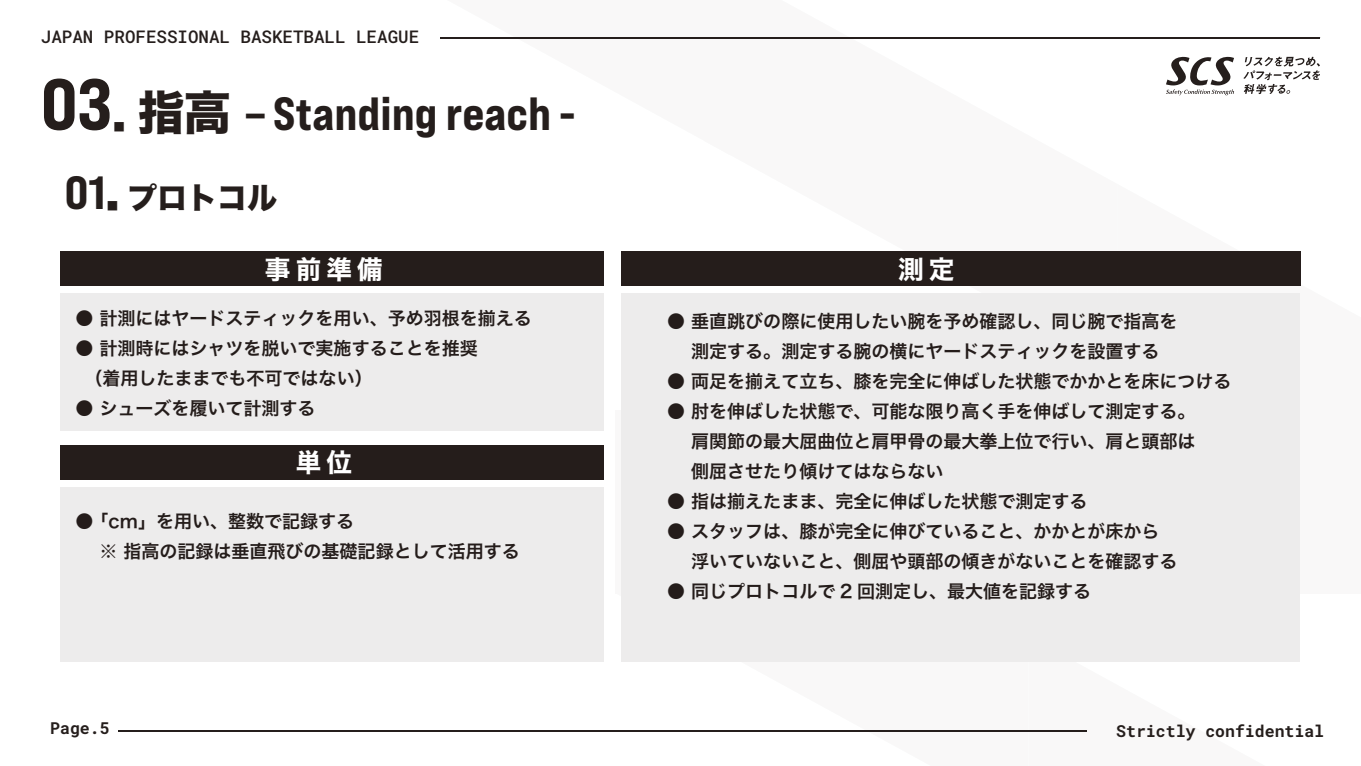
<style>
.page{position:relative;width:1361px;height:766px;background:#fff}
.page>*{position:absolute;margin:0;border:0;box-sizing:border-box;transform-origin:0 0}
.t1{font:46.5px "Bebas Neue Pro Exp Eb";color:#251e1c}
.t2{font:30px "Hiragino Sans W8";color:#251e1c}
.t3{font:25.65px "Hiragino Sans W7";letter-spacing:.2em;color:#fff}
.t4{font:18px/30px "Hiragino Sans W6";color:#241c1a}
.t5{font:17.55px "Roboto Mono";color:#251e1c}
.t6{font:16.5px "Roboto Mono";color:#251e1c}
.s1{font-size:72px}
.s2{font-family:"Hiragino Sans W8"}
.s3{font-family:"Bebas Neue Pro Exp Eb";font-size:46.5px}
.s4{font-size:46.5px}
</style>
<div class="page">
<svg style="left:615px;top:661px;width:413px;height:71px"></svg>
<svg style="left:1028px;top:661px;width:272px;height:71px"></svg>
<hr style="left:440px;top:37px;width:880px;height:2px;background:#251e1c">
<hr style="left:118px;top:729px;width:968px;height:2px;background:#251e1c">
<svg style="left:1243px;top:57px;width:77px;height:37px"></svg>
<svg style="left:1166px;top:57px;width:68px;height:38px"></svg>
<div style="left:60px;top:251px;width:544px;height:34px;background:#251d1b"></div>
<div style="left:60px;top:445px;width:544px;height:34px;background:#251d1b"></div>
<div style="left:621px;top:251px;width:679px;height:34px;background:#251d1b"></div>
<div style="left:60px;top:293px;width:544px;height:138px;background:#edecec"></div>
<div style="left:621px;top:293px;width:679px;height:368px;background:#edecec"></div>
<div style="left:60px;top:487px;width:544px;height:174px;background:#edecec"></div>
<p class="t5" style="left:41px;top:25px;width:380px">JAPAN PROFESSIONAL BASKETBALL LEAGUE</p>
<h1 class="t1" style="left:41px;top:84px;width:536px"><span class="s1">03</span><span class="s2">. 指高</span> – Standing reach -</h1>
<h2 class="t2" style="left:65px;top:181px;width:214px"><span class="s3">01</span><span class="s4">.</span> プロトコル</h2>
<h3 class="t3" style="left:265px;top:249px;width:119px">事前準備</h3>
<p class="t4" style="left:76px;top:302px;width:457px">● 計測にはヤードスティックを用い、予め羽根を揃える</p>
<p class="t4" style="left:76px;top:332px;width:403px">● 計測時にはシャツを脱いで実施することを推奨　（着用したままでも不可ではない）</p>
<p class="t4" style="left:76px;top:392px;width:241px">● シューズを履いて計測する</p>
<h3 class="t3" style="left:296px;top:441px;width:58px">単位</h3>
<p class="t4" style="left:76px;top:505px;width:445px">● 「cm」を用い、整数で記録する<br>　 ※ 指高の記録は垂直飛びの基礎記録として活用する</p>
<h3 class="t3" style="left:898px;top:249px;width:58px">測定</h3>
<p class="t4" style="left:667px;top:305px;width:511px">● 垂直跳びの際に使用したい腕を予め確認し、同じ腕で指高を　 測定する。測定する腕の横にヤードスティックを設置する</p>
<p class="t4" style="left:667px;top:365px;width:565px">● 両足を揃えて立ち、膝を完全に伸ばした状態でかかとを床につける</p>
<p class="t4" style="left:667px;top:395px;width:529px;text-align:justify">● 肘を伸ばした状態で、可能な限り高く手を伸ばして測定する。　 肩関節の最大屈曲位と肩甲骨の最大拳上位で行い、肩と頭部は　 側屈させたり傾けてはならない</p>
<p class="t4" style="left:667px;top:485px;width:421px">● 指は揃えたまま、完全に伸ばした状態で測定する</p>
<p class="t4" style="left:673px;top:515px;width:505px;text-indent:-6px">● スタッフは、膝が完全に伸びていること、かかとが床から　浮いていないこと、側屈や頭部の傾きがないことを確認する</p>
<p class="t4" style="left:667px;top:575px;width:425px">● 同じプロトコルで 2 回測定し、最大値を記録する</p>
<p class="t6" style="left:50px;top:717px;width:61px">Page.5</p>
<p class="t6" style="left:1116px;top:719px;width:209px">Strictly confidential</p>
</div>
